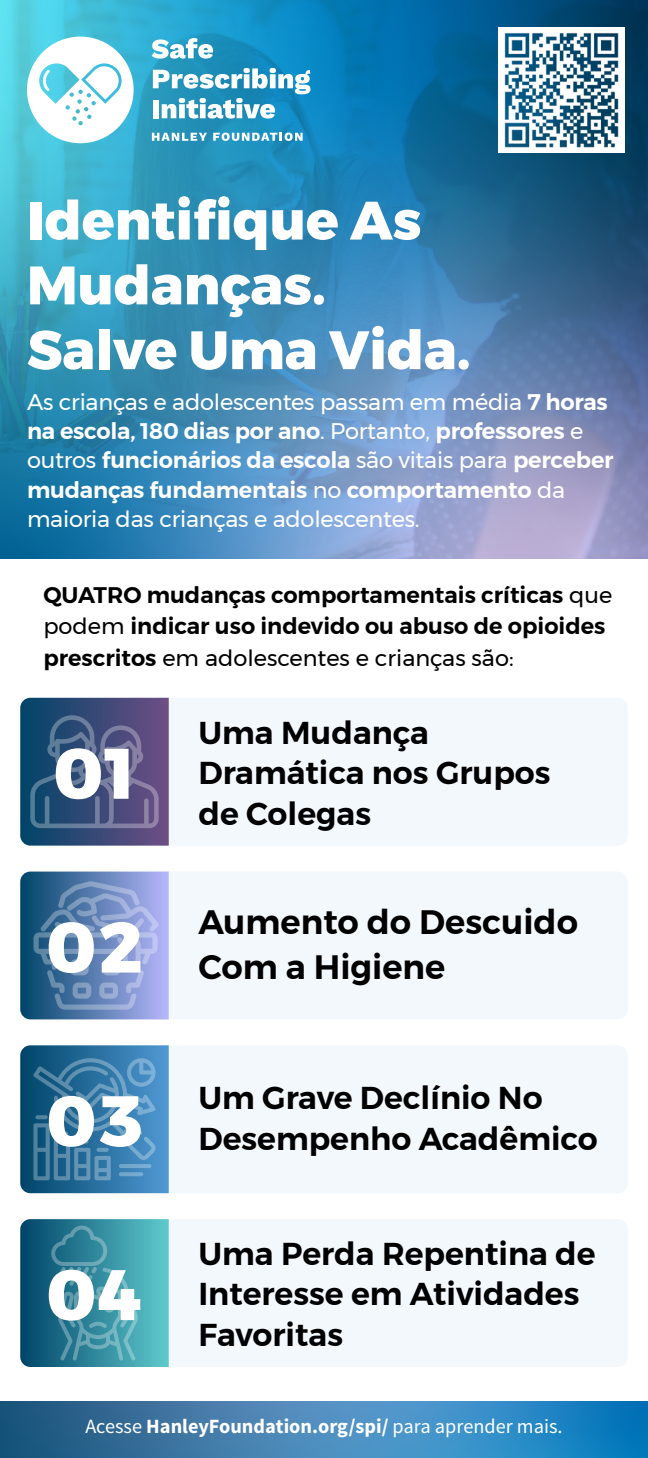
<style>
.page{position:relative;width:648px;height:1458px;background:#fff}
.page>*{position:absolute;margin:0;border:0;box-sizing:border-box;transform-origin:0 0}
.t1{font:800 71.33px "Montserrat";letter-spacing:.04em;color:#fff}
.t2{font:800 54px/64.8px "Montserrat";color:#fff}
.t3{font:600 33.75px/45px "Montserrat";color:#000}
.t4{font:600 31.5px/40.5px "Montserrat";color:#000}
.t5{font:22.5px/29.2px "Montserrat";letter-spacing:-.01em;color:#fff}
.t6{font:600 22.5px/31.5px "Montserrat";color:#000}
.t7{font:700 20.25px "Source Sans Pro";color:#fff}
.s1{font-weight:600}
.s2{font-weight:400}
</style>
<div class="page">
<img style="left:0;top:0;width:648px;height:559px">
<svg style="left:0;top:1401px;width:648px;height:57px;background:#357eb0"></svg>
<div style="left:169px;top:698px;width:458px;height:147px;background:#f3f8fc"></div>
<div style="left:169px;top:872px;width:458px;height:147px;background:#f3f8fc"></div>
<div style="left:169px;top:1046px;width:458px;height:147px;background:#f3f8fc"></div>
<div style="left:169px;top:1219px;width:458px;height:148px;background:#f3f8fc"></div>
<svg style="left:20px;top:698px;width:149px;height:148px;background:#43547e"></svg>
<svg style="left:20px;top:872px;width:149px;height:147px;background:#6787b7"></svg>
<svg style="left:20px;top:1045px;width:149px;height:148px;background:#3879a5"></svg>
<svg style="left:20px;top:1219px;width:149px;height:148px;background:#398c9f"></svg>
<img style="left:498px;top:27px;width:126px;height:126px">
<svg style="left:152px;top:38px;width:61px;height:21px"></svg>
<svg style="left:153px;top:68px;width:157px;height:51px"></svg>
<svg style="left:152px;top:133px;width:55px;height:8px"></svg>
<svg style="left:213px;top:133px;width:90px;height:8px"></svg>
<svg style="left:27px;top:37px;width:107px;height:106px"></svg>
<p class="t2" style="left:27px;top:188px;width:396px">Identifique As<br>Mudanças.</p>
<p class="t2" style="left:27px;top:318px;width:445px">Salve Uma Vida.</p>
<p class="t5" style="left:27px;top:387px;width:588px">As crianças e adolescentes passam em média <span class="s1">7 horas na escola, 180 dias por ano</span>. Portanto, <span class="s1">professores</span> e outros <span class="s1">funcionários da escola</span> são vitais para <span class="s1">perceber mudanças fundamentais</span> no <span class="s1">comportamento</span> da maioria das crianças e adolescentes.</p>
<p class="t6" style="left:43px;top:579px;width:571px">QUATRO mudanças comportamentais críticas <span class="s2">que podem</span> indicar uso indevido ou abuso de opioides prescritos <span class="s2">em adolescentes e crianças são:</span></p>
<p class="t1" style="left:53px;top:716px;width:84px">01</p>
<p class="t1" style="left:46px;top:889px;width:98px">02</p>
<p class="t1" style="left:46px;top:1063px;width:98px">03</p>
<p class="t1" style="left:46px;top:1237px;width:98px">04</p>
<p class="t4" style="left:198px;top:712px;width:354px">Uma Mudança<br>Dramática nos Grupos de Colegas</p>
<p class="t3" style="left:198px;top:900px;width:381px">Aumento do Descuido<br>Com a Higiene</p>
<p class="t4" style="left:198px;top:1078px;width:346px">Um Grave Declínio No</p>
<p class="t4" style="left:198px;top:1118px;width:401px">Desempenho Acadêmico</p>
<p class="t4" style="left:198px;top:1233px;width:399px">Uma Perda Repentina de</p>
<p class="t4" style="left:198px;top:1274px;width:383px">Interesse em Atividades</p>
<p class="t4" style="left:198px;top:1314px;width:146px">Favoritas</p>
<p class="t7" style="left:85px;top:1413px;width:479px"><span class="s2">Acesse</span> HanleyFoundation.org/spi/ <span class="s2">para aprender mais.</span></p>
</div>
